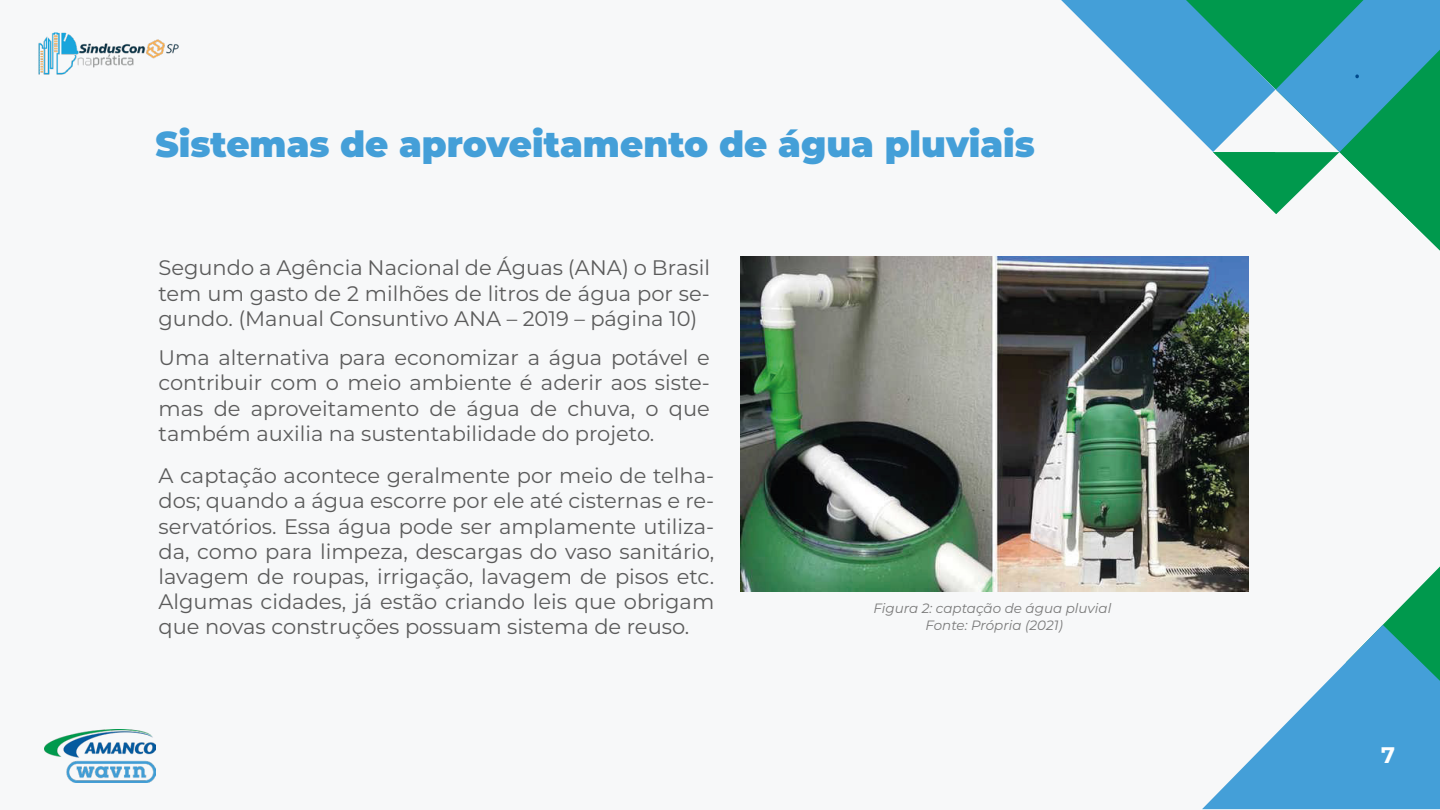
<style>
.page{position:relative;width:1440px;height:810px;background:#fff}
.page>*{position:absolute;margin:0;border:0;box-sizing:border-box;transform-origin:0 0}
.t1{font:900 36px "Montserrat";color:#449fd8}
.t2{font:700 22.5px "Montserrat";color:#fff}
.t3{font:21px/25.2px "Montserrat";color:#5b5b5b;text-align:justify}
.t4{font:italic 13.5px/16.2px "Montserrat";color:#7a7a7a;text-align:center}
</style>
<div class="page">
<div style="left:1px;top:0;width:1439px;height:810px;background:#f7f8f9"></div>
<svg style="left:1202px;top:566px;width:238px;height:243px"></svg>
<svg style="left:1061px;top:0;width:379px;height:251px"></svg>
<img style="left:740px;top:257px;width:508px;height:335px">
<img style="left:38px;top:32px;width:141px;height:43px">
<img style="left:44px;top:730px;width:112px;height:53px">
<h1 class="t1" style="left:156px;top:117px;width:881px">Sistemas de aproveitamento de água pluviais</h1>
<p class="t3" style="left:159px;top:255px;width:553px">Segundo a Agência Nacional de Águas (ANA) o Brasil tem um gasto de 2 milhões de litros de água por se&shy;gundo. (Manual Consuntivo ANA – 2019 – página 10)</p>
<p class="t3" style="left:159px;top:344px;width:553px">Uma alternativa para economizar a água potável e contribuir com o meio ambiente é aderir aos siste&shy;mas de aproveitamento de água de chuva, o que também auxilia na sustentabilidade do projeto.</p>
<p class="t3" style="left:159px;top:462px;width:557px">A captação acontece geralmente por meio de telha&shy;dos; quando a água escorre por ele até cisternas e re&shy;servatórios. Essa água pode ser amplamente utiliza&shy;da, como para limpeza, descargas do vaso sanitário, lavagem de roupas, irrigação, lavagem de pisos etc.<br>Algumas cidades, já estão criando leis que obrigam que novas construções possuam sistema de reuso.</p>
<p class="t4" style="left:874px;top:600px;width:239px">Figura 2: captação de água pluvial<br>Fonte: Própria (2021)</p>
<p class="t2" style="left:1381px;top:739px;width:15px">7</p>
</div>
